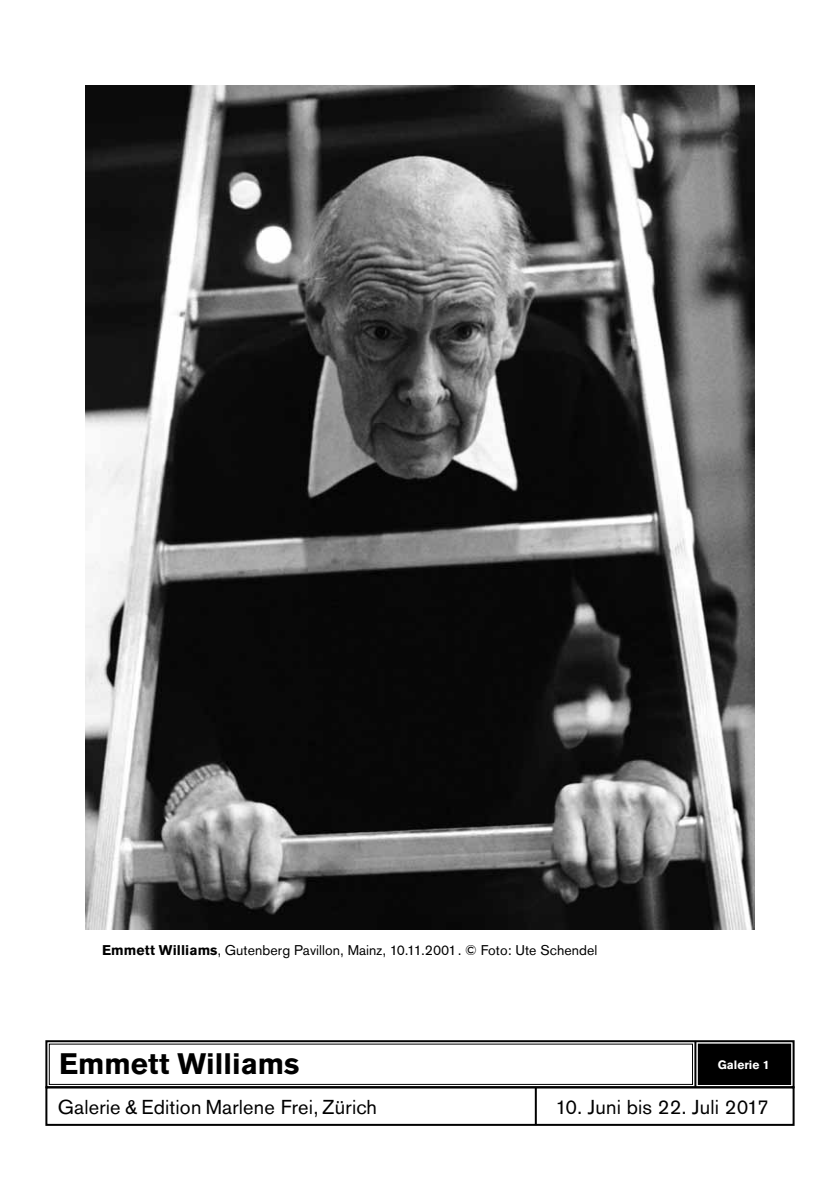
<style>
.page{position:relative;width:840px;height:1191px;background:#fff}
.page>*{position:absolute;margin:0;border:0;box-sizing:border-box;transform-origin:0 0}
.t1{font:700 29.4px "Akzidenz Grotesk BQ";color:#000}
.t2{font:20px "Akzidenz Grotesk BQ";letter-spacing:.01em;color:#000}
.t3{font:14px "Akzidenz Grotesk BQ";letter-spacing:.005em;color:#000}
.t4{font:700 12px "Akzidenz Grotesk BQ";color:#fff}
.s1{font-weight:700}
</style>
<div class="page">
<div style="left:45px;top:1086px;width:749px;height:39px;border:2px solid #000"></div>
<div style="left:45px;top:1040px;width:749px;height:48px;border:2px solid #000"></div>
<div style="left:49px;top:1043px;width:643px;height:42px;border:1px solid #000"></div>
<div style="left:698px;top:1044px;width:92px;height:40px;background:#000"></div>
<div style="left:697px;top:1043px;width:93px;height:42px;border:1px solid #000"></div>
<hr style="left:694px;top:1041px;width:2px;height:46px;background:#000">
<hr style="left:534px;top:1087px;width:2px;height:38px;background:#000">
<img style="left:85px;top:86px;width:669px;height:844px">
<p class="t3" style="left:102px;top:942px;width:496px"><span class="s1">Emmett Williams</span>, Gutenberg Pavillon, Mainz, 10.11.2001. © Foto: Ute Schendel</p>
<h1 class="t1" style="left:59px;top:1047px;width:242px">Emmett Williams</h1>
<p class="t4" style="left:717px;top:1057px;width:53px">Galerie 1</p>
<h2 class="t2" style="left:58px;top:1094px;width:320px">Galerie &amp; Edition Marlene Frei, Zürich</h2>
<h2 class="t2" style="left:555px;top:1094px;width:215px">10. Juni bis 22. Juli 2017</h2>
</div>
